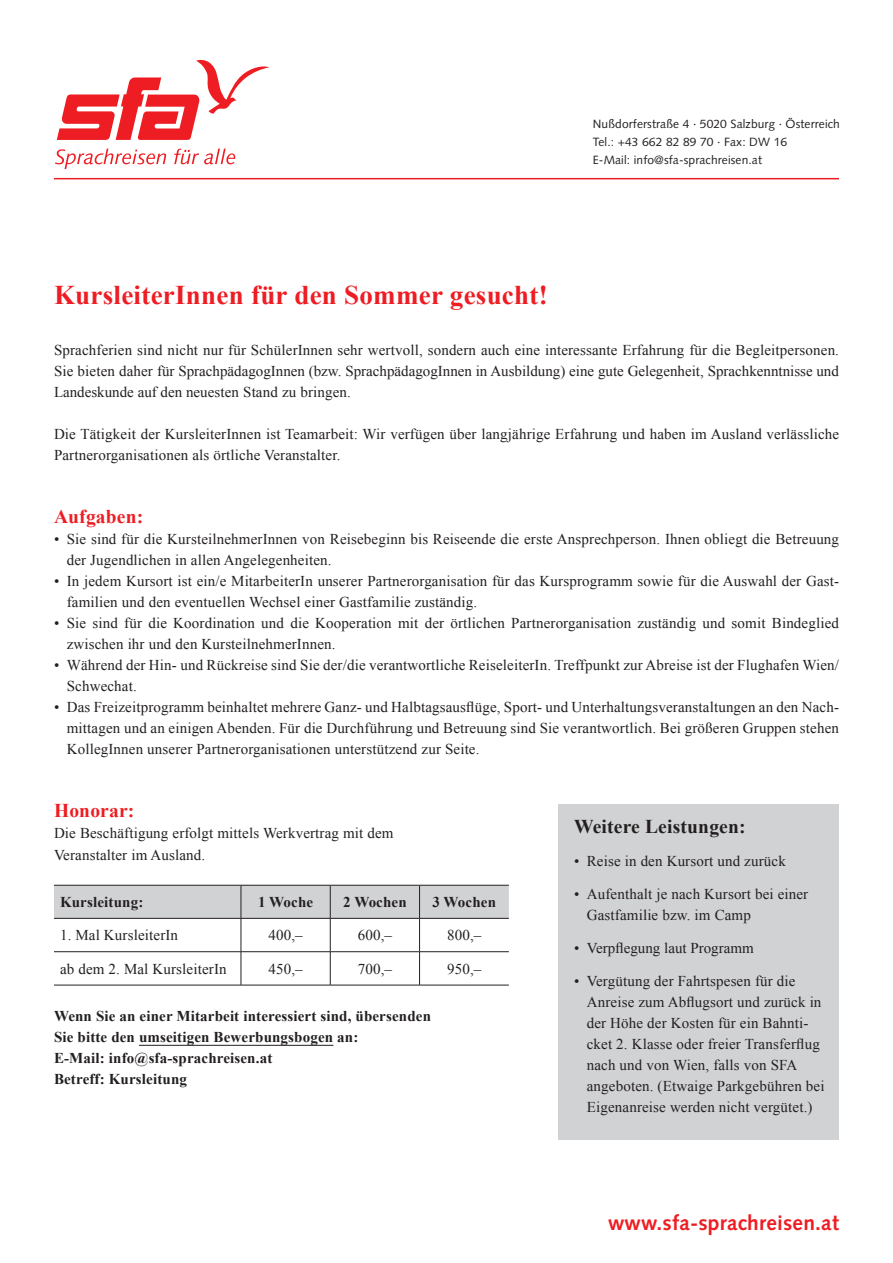
<style>
.page{position:relative;width:893px;height:1263px;background:#fff}
.page>*{position:absolute;margin:0;border:0;box-sizing:border-box;transform-origin:0 0}
.t1{font:700 27px "Times New Roman";letter-spacing:.01em;color:#ee1d23}
.t2{font:700 21px "Syntax";letter-spacing:.01em;color:#ee1d23}
.t3{font:700 19.5px "Times New Roman";letter-spacing:.01em;color:#231f20}
.t4{font:700 19.5px "Times New Roman";letter-spacing:.01em;color:#ee1d23}
.t5{font:15px/21px "Times New Roman";letter-spacing:.01em;color:#231f20}
.t6{font:700 15px/21px "Times New Roman";letter-spacing:.01em;color:#231f20}
.t7{font:12px/18px "Syntax";letter-spacing:.01em;color:#231f20}
</style>
<div class="page">
<hr style="left:139px;top:1045px;width:194px;height:1px;background:#231f20">
<div style="left:54px;top:886px;width:455px;height:32px;background:#d1d2d4"></div>
<hr style="left:54px;top:885px;width:187px;height:1px;background:#231f20">
<hr style="left:241px;top:885px;width:89px;height:1px;background:#231f20">
<hr style="left:241px;top:885px;width:1px;height:33px;background:#231f20">
<hr style="left:330px;top:885px;width:90px;height:1px;background:#231f20">
<hr style="left:330px;top:885px;width:1px;height:33px;background:#231f20">
<hr style="left:420px;top:885px;width:89px;height:1px;background:#231f20">
<hr style="left:419px;top:885px;width:1px;height:33px;background:#231f20">
<hr style="left:54px;top:918px;width:187px;height:1px;background:#231f20">
<hr style="left:241px;top:918px;width:89px;height:1px;background:#231f20">
<hr style="left:241px;top:918px;width:1px;height:33px;background:#231f20">
<hr style="left:330px;top:918px;width:90px;height:1px;background:#231f20">
<hr style="left:330px;top:918px;width:1px;height:33px;background:#231f20">
<hr style="left:420px;top:918px;width:89px;height:1px;background:#231f20">
<hr style="left:419px;top:918px;width:1px;height:33px;background:#231f20">
<hr style="left:54px;top:951px;width:187px;height:1px;background:#231f20">
<hr style="left:241px;top:951px;width:89px;height:1px;background:#231f20">
<hr style="left:241px;top:952px;width:1px;height:33px;background:#231f20">
<hr style="left:330px;top:951px;width:90px;height:1px;background:#231f20">
<hr style="left:330px;top:952px;width:1px;height:33px;background:#231f20">
<hr style="left:420px;top:951px;width:89px;height:1px;background:#231f20">
<hr style="left:419px;top:952px;width:1px;height:33px;background:#231f20">
<hr style="left:54px;top:985px;width:187px;height:1px;background:#231f20">
<hr style="left:241px;top:985px;width:89px;height:1px;background:#231f20">
<hr style="left:330px;top:985px;width:90px;height:1px;background:#231f20">
<hr style="left:420px;top:985px;width:89px;height:1px;background:#231f20">
<svg style="left:57px;top:59px;width:212px;height:81px"></svg>
<svg style="left:55px;top:149px;width:111px;height:20px"></svg>
<svg style="left:174px;top:149px;width:61px;height:15px"></svg>
<hr style="left:54px;top:178px;width:785px;height:1px;background:#ee1d23">
<div style="left:558px;top:804px;width:281px;height:336px;background:#d1d2d4"></div>
<p class="t7" style="left:593px;top:115px;width:249px">Nußdorferstraße 4 · 5020 Salzburg · Österreich<br>Tel.: +43 662 82 89 70 · Fax: DW 16<br>E-Mail: info@sfa-sprachreisen.at</p>
<h1 class="t1" style="left:54px;top:276px;width:495px">KursleiterInnen für den Sommer gesucht!</h1>
<p class="t5" style="left:54px;top:340px;width:786px;text-align:justify">Sprachferien sind nicht nur für SchülerInnen sehr wertvoll, sondern auch eine interessante Erfahrung für die Begleitpersonen.<br>Sie bieten daher für SprachpädagogInnen (bzw. SprachpädagogInnen in Ausbildung) eine gute Gelegenheit, Sprachkenntnisse und Landeskunde auf den neuesten Stand zu bringen.</p>
<p class="t5" style="left:54px;top:424px;width:787px">Die Tätigkeit der KursleiterInnen ist Teamarbeit: Wir verfügen über langjährige Erfahrung und haben im Ausland verlässliche<br>Partnerorganisationen als örtliche Veranstalter.</p>
<h3 class="t4" style="left:54px;top:503px;width:91px">Aufgaben:</h3>
<p class="t5" style="left:67px;top:529px;width:774px;text-indent:-13px">• Sie sind für die KursteilnehmerInnen von Reisebeginn bis Reiseende die erste Ansprechperson. Ihnen obliegt die Betreuung der Jugendlichen in allen Angelegenheiten.</p>
<p class="t5" style="left:67px;top:571px;width:774px;text-indent:-13px">• In jedem Kursort ist ein/e MitarbeiterIn unserer Partnerorganisation für das Kursprogramm sowie für die Auswahl der Gast&shy;familien und den eventuellen Wechsel einer Gastfamilie zuständig.</p>
<p class="t5" style="left:67px;top:613px;width:774px;text-indent:-13px">• Sie sind für die Koordination und die Kooperation mit der örtlichen Partnerorganisation zuständig und somit Bindeglied zwischen ihr und den KursteilnehmerInnen.</p>
<p class="t5" style="left:67px;top:655px;width:774px;text-indent:-13px">• Während der Hin- und Rückreise sind Sie der/die verantwortliche ReiseleiterIn. Treffpunkt zur Abreise ist der Flughafen Wien/<br>Schwechat.</p>
<p class="t5" style="left:67px;top:697px;width:774px;text-align:justify;text-indent:-13px">• Das Freizeitprogramm beinhaltet mehrere Ganz- und Halbtagsausflüge, Sport- und Unterhaltungsveranstaltungen an den Nach&shy;mittagen und an einigen Abenden. Für die Durchführung und Betreuung sind Sie verantwortlich. Bei größeren Gruppen stehen KollegInnen unserer Partnerorganisationen unterstützend zur Seite.</p>
<h3 class="t4" style="left:54px;top:797px;width:82px">Honorar:</h3>
<p class="t5" style="left:54px;top:823px;width:341px">Die Beschäftigung erfolgt mittels Werkvertrag mit dem<br>Veranstalter im Ausland.</p>
<p class="t6" style="left:60px;top:891px;width:85px">Kursleitung:</p>
<p class="t6" style="left:258px;top:891px;width:57px">1 Woche</p>
<p class="t6" style="left:343px;top:891px;width:65px">2 Wochen</p>
<p class="t6" style="left:432px;top:891px;width:65px">3 Wochen</p>
<p class="t5" style="left:60px;top:924px;width:120px">1. Mal KursleiterIn</p>
<p class="t5" style="left:268px;top:924px;width:36px">400,–</p>
<p class="t5" style="left:358px;top:924px;width:36px">600,–</p>
<p class="t5" style="left:447px;top:924px;width:36px">800,–</p>
<p class="t5" style="left:60px;top:958px;width:168px">ab dem 2. Mal KursleiterIn</p>
<p class="t5" style="left:268px;top:958px;width:36px">450,–</p>
<p class="t5" style="left:358px;top:958px;width:36px">700,–</p>
<p class="t5" style="left:447px;top:958px;width:36px">950,–</p>
<p class="t6" style="left:54px;top:1005px;width:379px">Wenn Sie an einer Mitarbeit interessiert sind, übersenden Sie bitte den umseitigen Bewerbungsbogen an:<br>E-Mail: info@sfa-sprachreisen.at<br>Betreff: Kursleitung</p>
<h3 class="t3" style="left:574px;top:812px;width:173px">Weitere Leistungen:</h3>
<p class="t5" style="left:574px;top:850px;width:213px">• Reise in den Kursort und zurück</p>
<p class="t5" style="left:587px;top:883px;width:223px;text-indent:-13px">• Aufenthalt je nach Kursort bei einer<br>Gastfamilie bzw. im Camp</p>
<p class="t5" style="left:574px;top:937px;width:181px">• Verpflegung laut Programm</p>
<p class="t5" style="left:587px;top:970px;width:239px;text-indent:-13px">• Vergütung der Fahrtspesen für die Anreise zum Abflugsort und zurück in der Höhe der Kosten für ein Bahnti&shy;cket 2. Klasse oder freier Transferflug nach und von Wien, falls von SFA angeboten. (Etwaige Parkgebühren bei Eigenanreise werden nicht vergütet.)</p>
<h2 class="t2" style="left:608px;top:1210px;width:232px">www.sfa-sprachreisen.at</h2>
</div>
